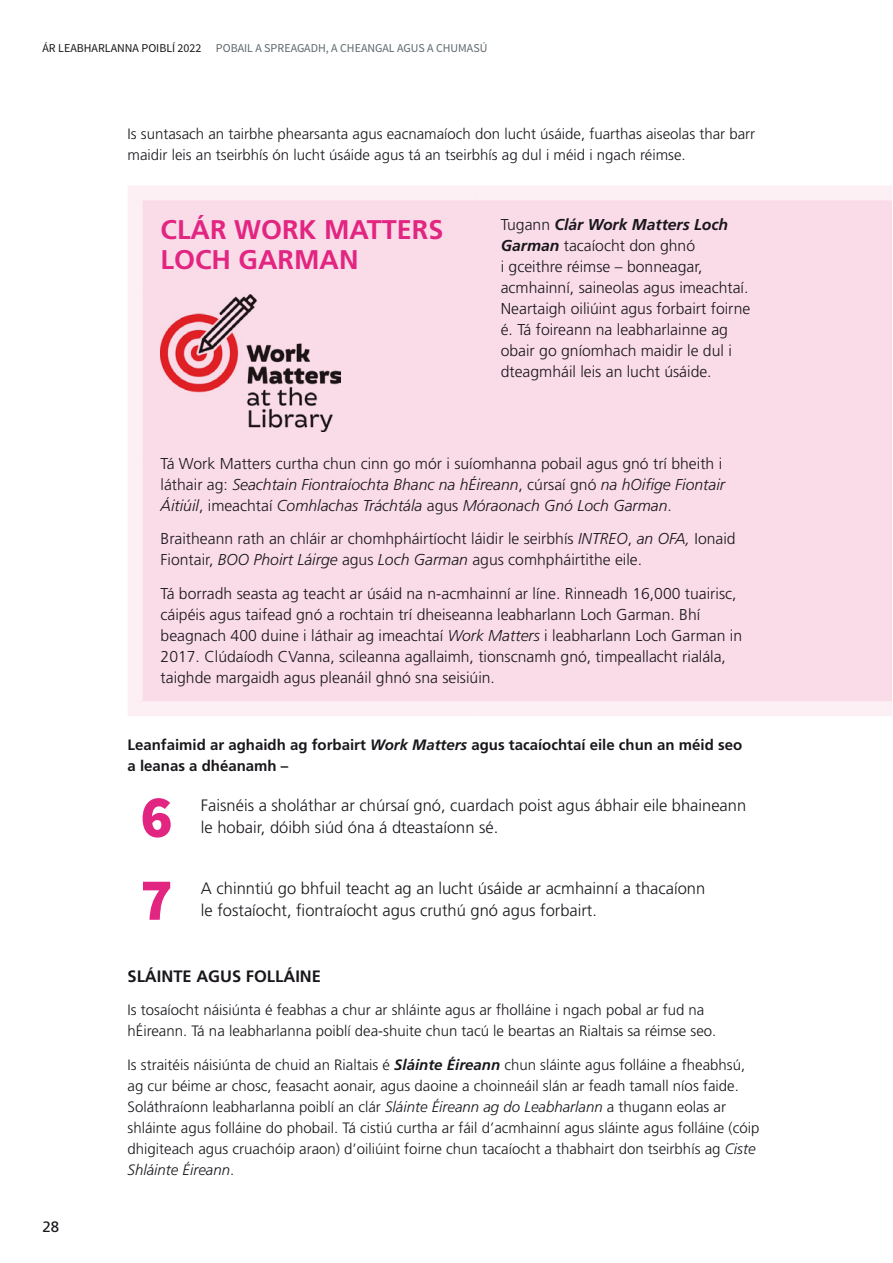
<style>
.page{position:relative;width:893px;height:1263px;background:#fff}
.page>*{position:absolute;margin:0;border:0;box-sizing:border-box;transform-origin:0 0}
.NUMBER{font:900 60px "Source Sans Pro";color:#e32582}
.EXTRACT_HEADING{font:700 27px/30px "Frutiger LT Std";color:#e32582}
.GOAL_ITALIC_TEXT{font:300 16.5px/22.5px "Frutiger LT Std";color:#1a171c}
.t1{font:700 16.5px "Frutiger LT Std";color:#1a171c}
.Extract{font:300 15.75px/21px "Frutiger LT Std";color:#1a171c}
.Extract-2{font:italic 300 15.75px/21px "Frutiger LT Std";color:#1a171c}
.Body_3{font:300 15px/21px "Frutiger LT Std";color:#1a171c}
.Body_3-2{font:700 15px/21px "Frutiger LT Std";color:#1a171c}
.t2{font:15px "Frutiger LT Std";color:#1a171c}
.t3{font:12px "Source Sans Pro";color:#5f686d}
.s1{color:#1a171c}
.s2{font-weight:700;font-style:italic}
.s3{font-style:normal}
.s4{font-style:italic}
</style>
<div class="page">
<div style="left:143px;top:200px;width:749px;height:501px;background:#fadce8"></div>
<div style="left:128px;top:185px;width:347px;height:15px;background:#fdf0f5"></div>
<div style="left:128px;top:200px;width:15px;height:94px;background:#fdf0f5"></div>
<div style="left:128px;top:294px;width:15px;height:163px;background:#fdf0f5"></div>
<div style="left:128px;top:457px;width:15px;height:244px;background:#fdf0f5"></div>
<div style="left:128px;top:701px;width:347px;height:15px;background:#fdf0f5"></div>
<div style="left:475px;top:701px;width:417px;height:15px;background:#fdf0f5"></div>
<div style="left:475px;top:185px;width:417px;height:15px;background:#fdf0f5"></div>
<img style="left:161px;top:294px;width:180px;height:137px">
<p class="t3" style="left:43px;top:40px;width:446px"><span class="s1">ÁR LEABHARLANNA POIBLÍ 2022</span> POBAIL A SPREAGADH, A CHEANGAL AGUS A CHUMASÚ</p>
<p class="Body_3" style="left:128px;top:123px;width:629px">Is suntasach an tairbhe phearsanta agus eacnamaíoch don lucht úsáide, fuarthas aiseolas thar barr maidir leis an tseirbhís ón lucht úsáide agus tá an tseirbhís ag dul i méid i ngach réimse.</p>
<p class="EXTRACT_HEADING" style="left:161px;top:214px;width:284px">CLÁR WORK MATTERS<br>LOCH GARMAN</p>
<p class="Extract" style="left:501px;top:214px;width:251px">Tugann <span class="s2">Clár Work Matters Loch Garman</span> tacaíocht don ghnó<br>i gceithre réimse – bonneagar, acmhainní, saineolas agus imeachtaí.<br>Neartaigh oiliúint agus forbairt foirne é. Tá foireann na leabharlainne ag obair go gníomhach maidir le dul i dteagmháil leis an lucht úsáide.</p>
<p class="Extract-2" style="left:161px;top:453px;width:566px"><span class="s3">Tá Work Matters curtha chun cinn go mór i suíomhanna pobail agus gnó trí bheith i láthair ag:</span> Seachtain Fiontraíochta Bhanc na hÉireann<span class="s3">, cúrsaí gnó</span> na hOifige Fiontair<br>Áitiúil<span class="s3">, imeachtaí</span> Comhlachas Tráchtála <span class="s3">agus</span> Móraonach Gnó Loch Garman<span class="s3">.</span></p>
<p class="Extract" style="left:161px;top:529px;width:577px">Braitheann rath an chláir ar chomhpháirtíocht láidir le seirbhís <span class="s4">INTREO</span>, <span class="s4">an OFA,</span> Ionaid<br>Fiontair, <span class="s4">BOO Phoirt Láirge</span> agus <span class="s4">Loch Garman</span> agus comhpháirtithe eile.</p>
<p class="Extract" style="left:161px;top:583px;width:583px">Tá borradh seasta ag teacht ar úsáid na n-acmhainní ar líne. Rinneadh 16,000 tuairisc, cáipéis agus taifead gnó a rochtain trí dheiseanna leabharlann Loch Garman. Bhí beagnach 400 duine i láthair ag imeachtaí <span class="s4">Work Matters</span> i leabharlann Loch Garman in 2017. Clúdaíodh CVanna, scileanna agallaimh, tionscnamh gnó, timpeallacht rialála, taighde margaidh agus pleanáil ghnó sna seisiúin.</p>
<p class="Body_3-2" style="left:128px;top:734px;width:616px">Leanfaimid ar aghaidh ag forbairt <span class="s4">Work Matters</span> agus tacaíochtaí eile chun an méid seo a leanas a dhéanamh –</p>
<p class="NUMBER" style="left:140px;top:778px;width:34px">6</p>
<p class="GOAL_ITALIC_TEXT" style="left:201px;top:794px;width:547px">Faisnéis a sholáthar ar chúrsaí gnó, cuardach poist agus ábhair eile bhaineann le hobair, dóibh siúd óna á dteastaíonn sé.</p>
<p class="NUMBER" style="left:140px;top:861px;width:34px">7</p>
<p class="GOAL_ITALIC_TEXT" style="left:201px;top:877px;width:506px">A chinntiú go bhfuil teacht ag an lucht úsáide ar acmhainní a thacaíonn le fostaíocht, fiontraíocht agus cruthú gnó agus forbairt.</p>
<p class="t2" style="left:43px;top:1218px;width:18px">28</p>
<h2 class="t1" style="left:128px;top:966px;width:195px">SLÁINTE AGUS FOLLÁINE</h2>
<p class="Body_3" style="left:128px;top:1000px;width:590px">Is tosaíocht náisiúnta é feabhas a chur ar shláinte agus ar fholláine i ngach pobal ar fud na hÉireann. Tá na leabharlanna poiblí dea-shuite chun tacú le beartas an Rialtais sa réimse seo.</p>
<p class="Body_3" style="left:128px;top:1054px;width:633px">Is straitéis náisiúnta de chuid an Rialtais é <span class="s2">Sláinte Éireann</span> chun sláinte agus folláine a fheabhsú, ag cur béime ar chosc, feasacht aonair, agus daoine a choinneáil slán ar feadh tamall níos faide.<br>Soláthraíonn leabharlanna poiblí an clár <span class="s4">Sláinte Éireann ag do Leabharlann</span> a thugann eolas ar shláinte agus folláine do phobail. Tá cistiú curtha ar fáil d’acmhainní agus sláinte agus folláine (cóip dhigiteach agus cruachóip araon) d’oiliúint foirne chun tacaíocht a thabhairt don tseirbhís ag <span class="s4">Ciste Shláinte Éireann</span>.</p>
</div>
